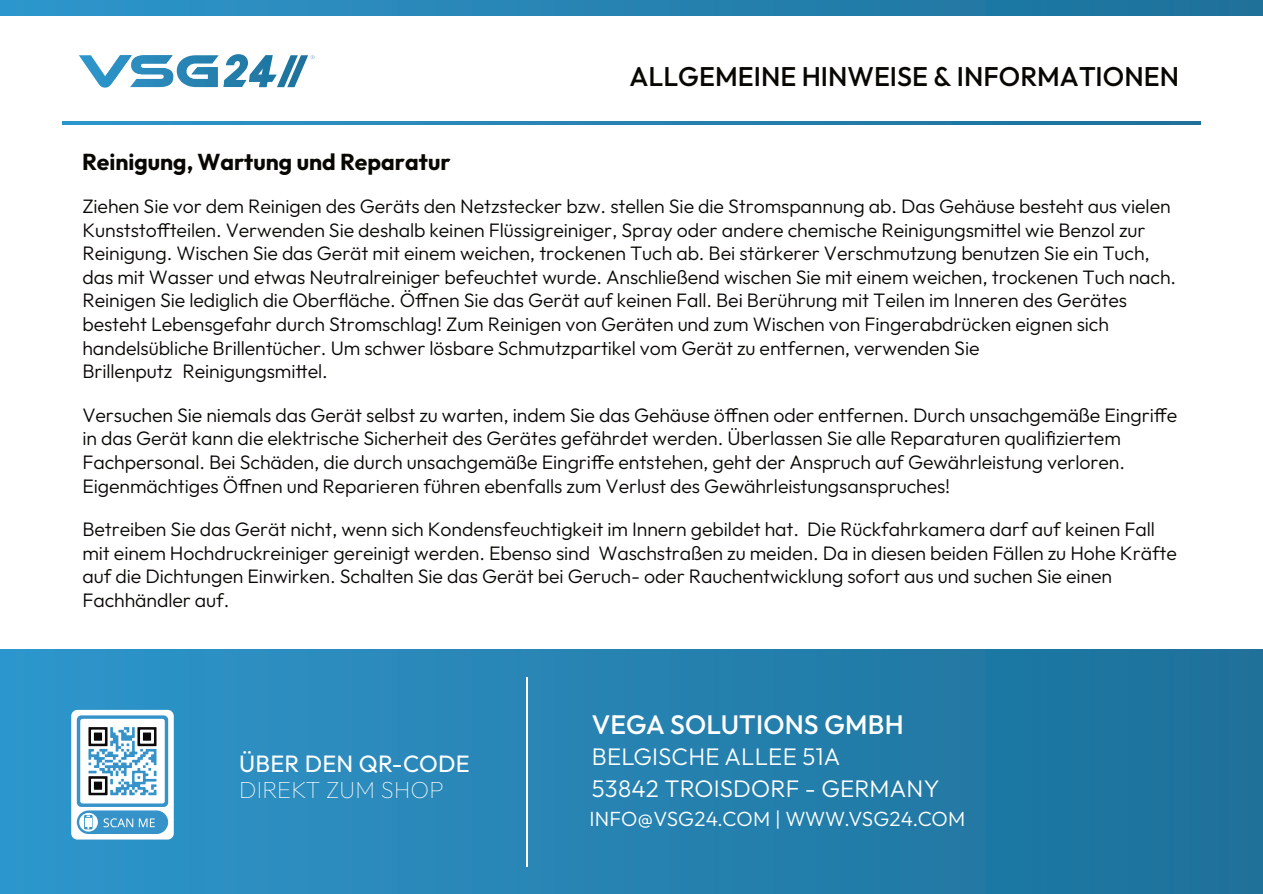
<style>
.page{position:relative;width:1263px;height:894px;background:#fff}
.page>*{position:absolute;margin:0;border:0;box-sizing:border-box;transform-origin:0 0}
.t1{font:500 27px "Outfit";color:#080704}
.t2{font:500 26.55px "Outfit";letter-spacing:.01em;color:#fff}
.t3{font:300 24px/31px "Outfit";letter-spacing:.01em;color:#fff}
.t4{font:23.55px "Outfit";letter-spacing:.01em;color:#fff}
.t5{font:100 23.55px "Outfit";letter-spacing:.01em;color:#fff}
.t6{font:700 22.95px "Outfit";color:#080704}
.t7{font:300 20.55px "Outfit";letter-spacing:.01em;color:#fff}
.t8{font:300 19.5px/23.5px "Outfit";letter-spacing:-.005em;color:#080704}
</style>
<div class="page">
<svg style="left:99px;top:54px;width:215px;height:34px"></svg>
<div style="left:0;top:649px;width:1263px;height:244px;background:linear-gradient(to right,#2f96cb,#1c7099)"></div>
<svg style="left:0;top:0;width:1263px;height:15px;background:#2582b1"></svg>
<div style="left:71px;top:709px;width:103px;height:130px;background:#fff;border-radius:6px"></div>
<svg style="left:77px;top:715px;width:91px;height:118px"></svg>
<hr style="left:526px;top:677px;width:1px;height:189px;background:#fff">
<svg style="left:62px;top:121px;width:1139px;height:3px;background:#2582b1"></svg>
<h1 class="t1" style="left:630px;top:59px;width:551px">ALLGEMEINE HINWEISE &amp; INFORMATIONEN</h1>
<p class="t6" style="left:82px;top:146px;width:370px">Reinigung, Wartung und Reparatur</p>
<p class="t8" style="left:82px;top:194px;width:1095px">Ziehen Sie vor dem Reinigen des Geräts den Netzstecker bzw. stellen Sie die Stromspannung ab. Das Gehäuse besteht aus vielen Kunststoffteilen. Verwenden Sie deshalb keinen Flüssigreiniger, Spray oder andere chemische Reinigungsmittel wie Benzol zur Reinigung. Wischen Sie das Gerät mit einem weichen, trockenen Tuch ab. Bei stärkerer Verschmutzung benutzen Sie ein Tuch, das mit Wasser und etwas Neutralreiniger befeuchtet wurde. Anschließend wischen Sie mit einem weichen, trockenen Tuch nach.<br>Reinigen Sie lediglich die Oberfläche. Öffnen Sie das Gerät auf keinen Fall. Bei Berührung mit Teilen im Inneren des Gerätes besteht Lebensgefahr durch Stromschlag! Zum Reinigen von Geräten und zum Wischen von Fingerabdrücken eignen sich handelsübliche Brillentücher. Um schwer lösbare Schmutzpartikel vom Gerät zu entfernen, verwenden Sie<br>Brillenputz Reinigungsmittel.</p>
<p class="t8" style="left:82px;top:403px;width:1096px">Versuchen Sie niemals das Gerät selbst zu warten, indem Sie das Gehäuse öffnen oder entfernen. Durch unsachgemäße Eingriffe in das Gerät kann die elektrische Sicherheit des Gerätes gefährdet werden. Überlassen Sie alle Reparaturen qualifiziertem Fachpersonal. Bei Schäden, die durch unsachgemäße Eingriffe entstehen, geht der Anspruch auf Gewährleistung verloren.<br>Eigenmächtiges Öffnen und Reparieren führen ebenfalls zum Verlust des Gewährleistungsanspruches!</p>
<p class="t8" style="left:82px;top:517px;width:1096px">Betreiben Sie das Gerät nicht, wenn sich Kondensfeuchtigkeit im Innern gebildet hat. Die Rückfahrkamera darf auf keinen Fall mit einem Hochdruckreiniger gereinigt werden. Ebenso sind Waschstraßen zu meiden. Da in diesen beiden Fällen zu Hohe Kräfte auf die Dichtungen Einwirken. Schalten Sie das Gerät bei Geruch- oder Rauchentwicklung sofort aus und suchen Sie einen Fachhändler auf.</p>
<p class="t4" style="left:239px;top:748px;width:232px">ÜBER DEN QR-CODE</p>
<p class="t5" style="left:239px;top:774px;width:206px">DIREKT ZUM SHOP</p>
<h2 class="t2" style="left:592px;top:707px;width:313px">VEGA SOLUTIONS GMBH</h2>
<p class="t3" style="left:592px;top:740px;width:349px">BELGISCHE ALLEE 51A<br>53842 TROISDORF - GERMANY</p>
<p class="t7" style="left:589px;top:804px;width:377px">INFO@VSG24.COM | WWW.VSG24.COM</p>
</div>
